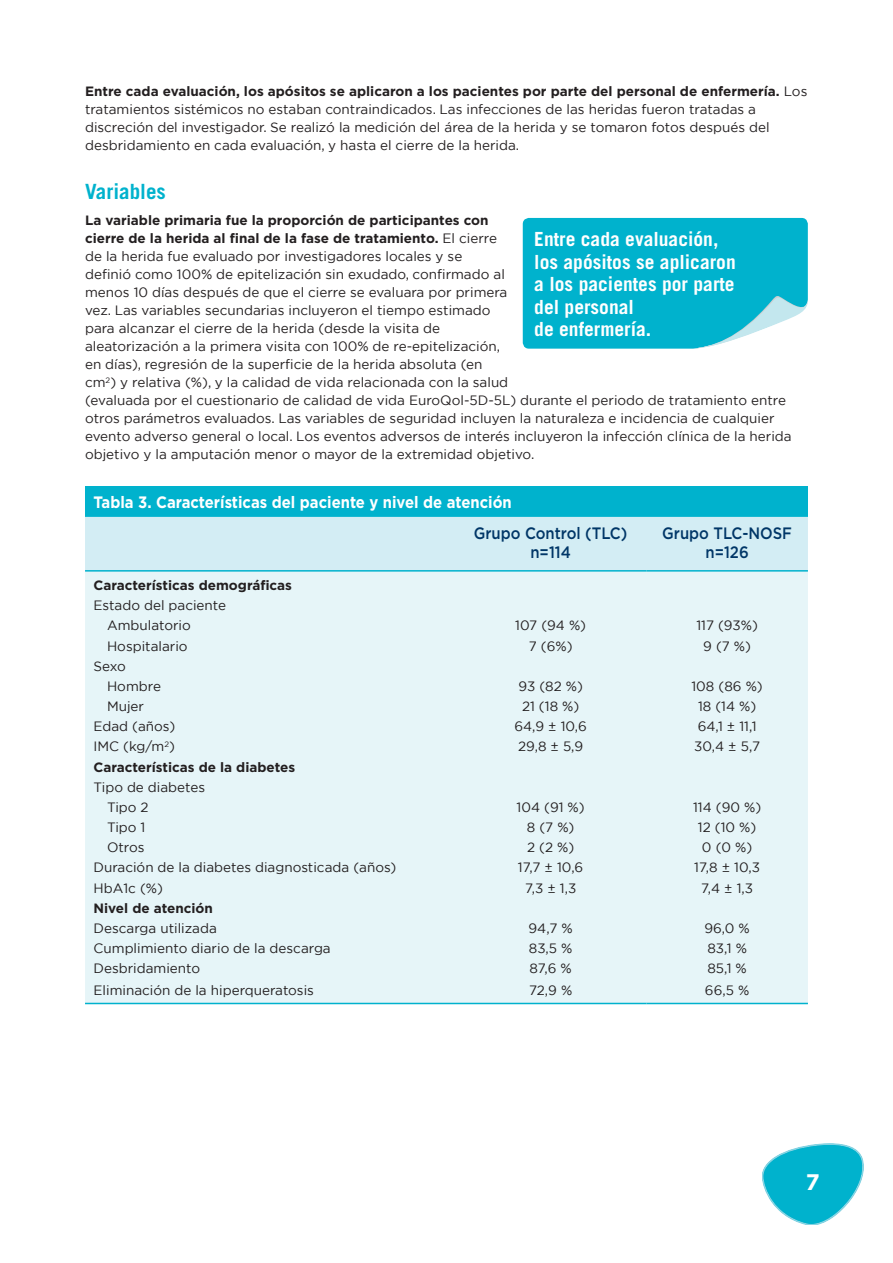
<style>
.page{position:relative;width:893px;height:1263px;background:#fff}
.page>*{position:absolute;margin:0;border:0;box-sizing:border-box;transform-origin:0 0}
.t1{font:700 22.5px "Gotham";color:#fff}
.t2{font:700 21px "Trade Gothic";color:#00b2cd}
.t3{font:700 19.5px/22.5px "Trade Gothic";color:#fff}
.t4{font:700 16.5px "Gotham";color:#fff;scale:.9 1}
.t5{font:500 16.5px/19.5px "Gotham";color:#003667;text-align:center;scale:.9 1}
.t6{font:13.5px/18px "Gotham";color:#231f20}
.t7{font:700 13.5px "Gotham";color:#231f20}
.s1{font-weight:700}
</style>
<div class="page">
<svg style="left:762px;top:1144px;width:101px;height:81px"></svg>
<div style="left:85px;top:487px;width:723px;height:30px;background:#00b2cd"></div>
<div style="left:85px;top:517px;width:723px;height:53px;background:#d3edf4"></div>
<div style="left:85px;top:572px;width:723px;height:431px;background:#e6f5f8"></div>
<hr style="left:455px;top:570px;width:191px;height:2px;background:#00b2cd">
<hr style="left:646px;top:570px;width:162px;height:2px;background:#00b2cd">
<hr style="left:85px;top:570px;width:370px;height:2px;background:#00b2cd">
<hr style="left:85px;top:1003px;width:370px;height:1px;background:#00b2cd">
<hr style="left:455px;top:1003px;width:191px;height:1px;background:#00b2cd">
<hr style="left:646px;top:1003px;width:162px;height:1px;background:#00b2cd">
<svg style="left:523px;top:218px;width:285px;height:131px;background:#13b7d0"></svg>
<p class="t6" style="left:85px;top:82px;width:724px"><span class="s1">Entre cada evaluación, los apósitos se aplicaron a los pacientes por parte del personal de enfermería.</span> Los tratamientos sistémicos no estaban contraindicados. Las infecciones de las heridas fueron tratadas a discreción del investigador. Se realizó la medición del área de la herida y se tomaron fotos después del desbridamiento en cada evaluación, y hasta el cierre de la herida.</p>
<h2 class="t2" style="left:85px;top:178px;width:82px">Variables</h2>
<p class="t6" style="left:85px;top:211px;width:708px"><span class="s1">La variable primaria fue la proporción de participantes con<br>cierre de la herida al final de la fase de tratamiento.</span> El cierre<br>de la herida fue evaluado por investigadores locales y se<br>definió como 100% de epitelización sin exudado, confirmado al<br>menos 10 días después de que el cierre se evaluara por primera<br>vez. Las variables secundarias incluyeron el tiempo estimado<br>para alcanzar el cierre de la herida (desde la visita de<br>aleatorización a la primera visita con 100% de re-epitelización,<br>en días), regresión de la superficie de la herida absoluta (en<br>cm<sup>2</sup>) y relativa (%), y la calidad de vida relacionada con la salud<br>(evaluada por el cuestionario de calidad de vida EuroQol-5D-5L) durante el periodo de tratamiento entre otros parámetros evaluados. Las variables de seguridad incluyen la naturaleza e incidencia de cualquier evento adverso general o local. Los eventos adversos de interés incluyeron la infección clínica de la herida objetivo y la amputación menor o mayor de la extremidad objetivo.</p>
<p class="t4" style="left:94px;top:492px;width:466px">Tabla 3. Características del paciente y nivel de atención</p>
<p class="t5" style="left:474px;top:523px;width:172px">Grupo Control (TLC) n=114</p>
<p class="t5" style="left:662px;top:523px;width:146px">Grupo TLC-NOSF n=126</p>
<p class="t7" style="left:94px;top:576px;width:200px">Características demográficas</p>
<p class="t6" style="left:107px;top:595px;width:121px;line-height:20.1px;text-indent:-13px">Estado del paciente<br>Ambulatorio</p>
<h3 class="t3" style="left:534px;top:228px;width:203px">Entre cada evaluación, los apósitos se aplicaron a los pacientes por parte del personal<br>de enfermería.</h3>
<p class="t6" style="left:515px;top:616px;width:73px">107 (94 %)</p>
<p class="t6" style="left:696px;top:616px;width:63px">117 (93%)</p>
<p class="t6" style="left:107px;top:636px;width:82px">Hospitalario</p>
<p class="t6" style="left:529px;top:636px;width:45px">7 (6%)</p>
<p class="t6" style="left:703px;top:636px;width:49px">9 (7 %)</p>
<p class="t6" style="left:107px;top:656px;width:55px;line-height:20.1px;text-indent:-14px">Sexo<br>Hombre</p>
<p class="t6" style="left:518px;top:677px;width:66px">93 (82 %)</p>
<p class="t6" style="left:691px;top:677px;width:73px">108 (86 %)</p>
<p class="t6" style="left:107px;top:697px;width:39px">Mujer</p>
<p class="t6" style="left:522px;top:697px;width:59px">21 (18 %)</p>
<p class="t6" style="left:698px;top:697px;width:60px">18 (14 %)</p>
<p class="t6" style="left:94px;top:717px;width:83px">Edad (años)</p>
<p class="t6" style="left:514px;top:717px;width:74px">64,9 ± 10,6</p>
<p class="t6" style="left:698px;top:717px;width:60px">64,1 ± 11,1</p>
<p class="t6" style="left:94px;top:737px;width:83px">IMC (kg/m<sup>2</sup>)</p>
<p class="t6" style="left:518px;top:737px;width:67px">29,8 ± 5,9</p>
<p class="t6" style="left:694px;top:737px;width:67px">30,4 ± 5,7</p>
<p class="t7" style="left:94px;top:758px;width:203px">Características de la diabetes</p>
<p class="t6" style="left:107px;top:777px;width:100px;line-height:20.1px;text-indent:-14px">Tipo de diabetes<br>Tipo 2</p>
<p class="t6" style="left:517px;top:798px;width:70px">104 (91 %)</p>
<p class="t6" style="left:693px;top:798px;width:70px">114 (90 %)</p>
<p class="t6" style="left:107px;top:818px;width:40px">Tipo 1</p>
<p class="t6" style="left:527px;top:818px;width:49px">8 (7 %)</p>
<p class="t6" style="left:698px;top:818px;width:60px">12 (10 %)</p>
<p class="t6" style="left:107px;top:838px;width:39px">Otros</p>
<p class="t6" style="left:527px;top:838px;width:49px">2 (2 %)</p>
<p class="t6" style="left:702px;top:838px;width:52px">0 (0 %)</p>
<p class="t6" style="left:94px;top:858px;width:304px">Duración de la diabetes diagnosticada (años)</p>
<p class="t6" style="left:518px;top:858px;width:67px">17,7 ± 10,6</p>
<p class="t6" style="left:694px;top:858px;width:67px">17,8 ± 10,3</p>
<p class="t6" style="left:94px;top:878px;width:71px">HbA1c (%)</p>
<p class="t6" style="left:525px;top:878px;width:53px">7,3 ± 1,3</p>
<p class="t6" style="left:701px;top:878px;width:54px">7,4 ± 1,3</p>
<p class="t7" style="left:94px;top:899px;width:121px">Nivel de atención</p>
<p class="t6" style="left:94px;top:919px;width:125px">Descarga utilizada</p>
<p class="t6" style="left:529px;top:919px;width:46px">94,7 %</p>
<p class="t6" style="left:704px;top:919px;width:47px">96,0 %</p>
<p class="t6" style="left:94px;top:939px;width:239px">Cumplimiento diario de la descarga</p>
<p class="t6" style="left:529px;top:939px;width:45px">83,5 %</p>
<p class="t6" style="left:707px;top:939px;width:41px">83,1 %</p>
<p class="t6" style="left:94px;top:959px;width:108px">Desbridamiento</p>
<p class="t6" style="left:529px;top:959px;width:44px">87,6 %</p>
<p class="t6" style="left:707px;top:959px;width:41px">85,1 %</p>
<p class="t6" style="left:94px;top:981px;width:222px">Eliminación de la hiperqueratosis</p>
<p class="t6" style="left:529px;top:981px;width:45px">72,9 %</p>
<p class="t6" style="left:705px;top:981px;width:46px">66,5 %</p>
<h1 class="t1" style="left:806px;top:1167px;width:15px">7</h1>
</div>
